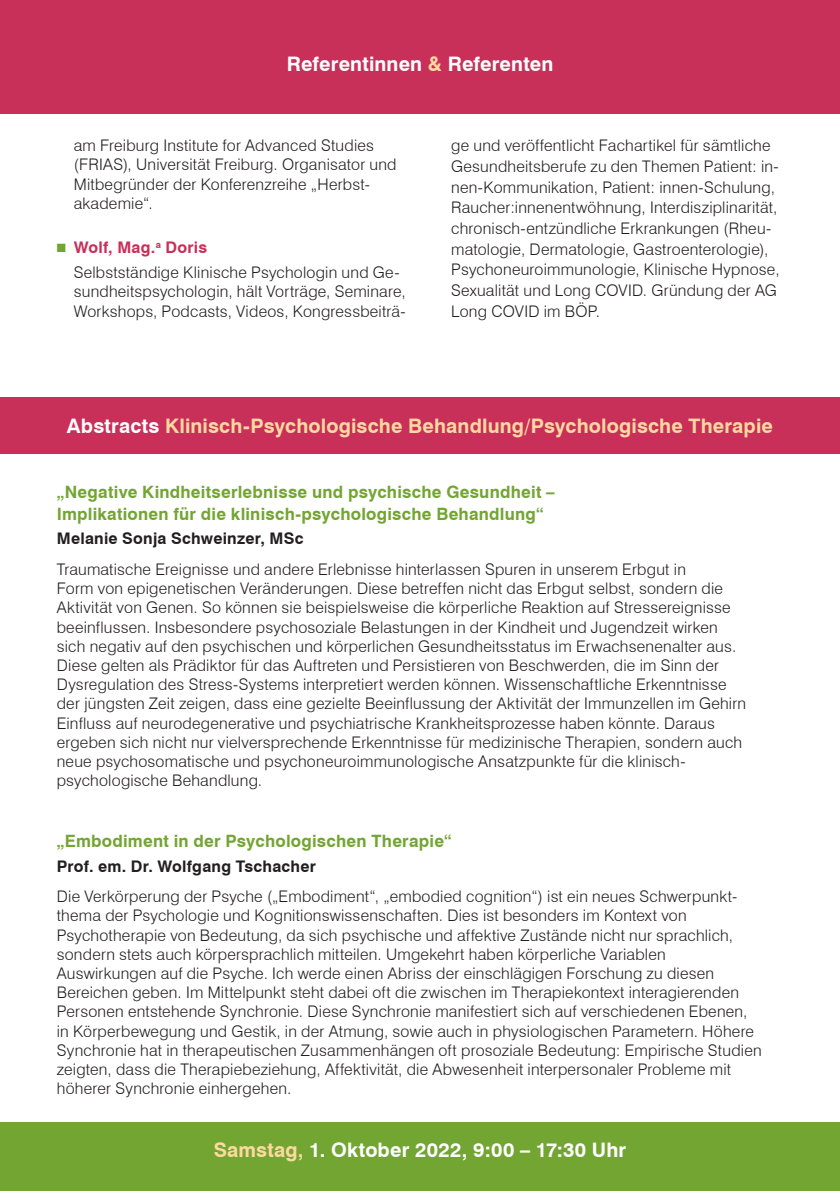
<style>
.page{position:relative;width:840px;height:1191px;background:#fff}
.page>*{position:absolute;margin:0;border:0;box-sizing:border-box;transform-origin:0 0}
.t1{font:700 20px "Swiss 721 BT";letter-spacing:.005em;color:#fed9a1}
.t2{font:700 20px "Swiss 721 BT";letter-spacing:.01em;color:#fff}
.Vortrag{font:700 17px/22px "Swiss 721 BT";letter-spacing:.015em;color:#73a532}
.Text{font:300 16px/19.2px "Swiss 721 BT";letter-spacing:.015em;color:#231f20}
.ReferentInnenbeschre{font:300 16px/20.8px "Swiss 721 BT";letter-spacing:.015em;color:#231f20}
.Name{font:700 16px "Swiss 721 BT";letter-spacing:.015em;color:#231f20}
.t3{font:700 16px "Swiss 721 BT";letter-spacing:.015em;color:#c82f59}
.s1{color:#fed9a1}
.s2{color:#73a532}
.s3{color:#fff}
</style>
<div class="page">
<div style="left:0;top:1123px;width:839px;height:68px;background:#73a532"></div>
<div style="left:0;top:0;width:839px;height:113px;background:#c82f59"></div>
<div style="left:0;top:397px;width:839px;height:57px;background:#c82f59"></div>
<p class="t2" style="left:286px;top:52px;width:268px">Referentinnen <span class="s1">&amp;</span> Referenten</p>
<p class="ReferentInnenbeschre" style="left:74px;top:136px;width:324px;line-height:19.2px">am Freiburg Institute for Advanced Studies (FRIAS), Universität Freiburg. Organisator und Mitbegründer der Konferenzreihe „Herbst&shy;akademie“.</p>
<p class="t3" style="left:57px;top:238px;width:152px"><span class="s2">■</span> Wolf, Mag.<sup>a</sup> Doris</p>
<p class="ReferentInnenbeschre" style="left:74px;top:263px;width:333px;line-height:19.2px">Selbstständige Klinische Psychologin und Ge&shy;sundheitspsychologin, hält Vorträge, Seminare,<br>Workshops, Podcasts, Videos, Kongressbeiträ-</p>
<p class="ReferentInnenbeschre" style="left:451px;top:135px;width:330px">ge und veröffentlicht Fachartikel für sämtliche Gesundheitsberufe zu den Themen Patient: in&shy;nen-Kommunikation, Patient: innen-Schulung, Raucher:innenentwöhnung, Interdisziplinarität, chronisch-entzündliche Erkrankungen (Rheu&shy;matologie, Dermatologie, Gastroenterologie), Psychoneuroimmunologie, Klinische Hypnose, Sexualität und Long COVID. Gründung der AG Long COVID im BÖP.</p>
<p class="t1" style="left:67px;top:413px;width:707px"><span class="s3">Abstracts</span> Klinisch-Psychologische Behandlung/Psychologische Therapie</p>
<p class="Vortrag" style="left:57px;top:480px;width:499px">„Negative Kindheitserlebnisse und psychische Gesundheit –<br>Implikationen für die klinisch-psychologische Behandlung“</p>
<p class="Name" style="left:57px;top:529px;width:248px">Melanie Sonja Schweinzer, MSc</p>
<p class="Text" style="left:57px;top:559px;width:690px">Traumatische Ereignisse und andere Erlebnisse hinterlassen Spuren in unserem Erbgut in<br>Form von epigenetischen Veränderungen. Diese betreffen nicht das Erbgut selbst, sondern die Aktivität von Genen. So können sie beispielsweise die körperliche Reaktion auf Stressereignisse beeinflussen. Insbesondere psychosoziale Belastungen in der Kindheit und Jugendzeit wirken sich negativ auf den psychischen und körperlichen Gesundheitsstatus im Erwachsenenalter aus.<br>Diese gelten als Prädiktor für das Auftreten und Persistieren von Beschwerden, die im Sinn der Dysregulation des Stress-Systems interpretiert werden können. Wissenschaftliche Erkenntnisse der jüngsten Zeit zeigen, dass eine gezielte Beeinflussung der Aktivität der Immunzellen im Gehirn Einfluss auf neurodegenerative und psychiatrische Krankheitsprozesse haben könnte. Daraus ergeben sich nicht nur vielversprechende Erkenntnisse für medizinische Therapien, sondern auch neue psychosomatische und psychoneuroimmunologische Ansatzpunkte für die klinisch&shy;psychologische Behandlung.</p>
<p class="Vortrag" style="left:57px;top:829px;width:396px">„Embodiment in der Psychologischen Therapie“</p>
<p class="Name" style="left:57px;top:856px;width:261px">Prof. em. Dr. Wolfgang Tschacher</p>
<p class="Text" style="left:57px;top:886px;width:706px">Die Verkörperung der Psyche („Embodiment“, „embodied cognition“) ist ein neues Schwerpunkt&shy;thema der Psychologie und Kognitionswissenschaften. Dies ist besonders im Kontext von Psychotherapie von Bedeutung, da sich psychische und affektive Zustände nicht nur sprachlich, sondern stets auch körpersprachlich mitteilen. Umgekehrt haben körperliche Variablen Auswirkungen auf die Psyche. Ich werde einen Abriss der einschlägigen Forschung zu diesen Bereichen geben. Im Mittelpunkt steht dabei oft die zwischen im Therapiekontext interagierenden Personen entstehende Synchronie. Diese Synchronie manifestiert sich auf verschiedenen Ebenen, in Körperbewegung und Gestik, in der Atmung, sowie auch in physiologischen Parametern. Höhere Synchronie hat in therapeutischen Zusammenhängen oft prosoziale Bedeutung: Empirische Studien zeigten, dass die Therapiebeziehung, Affektivität, die Abwesenheit interpersonaler Probleme mit höherer Synchronie einhergehen.</p>
<p class="t2" style="left:213px;top:1138px;width:414px"><span class="s1">Samstag,</span> 1. Oktober 2022, 9:00 – 17:30 Uhr</p>
</div>
